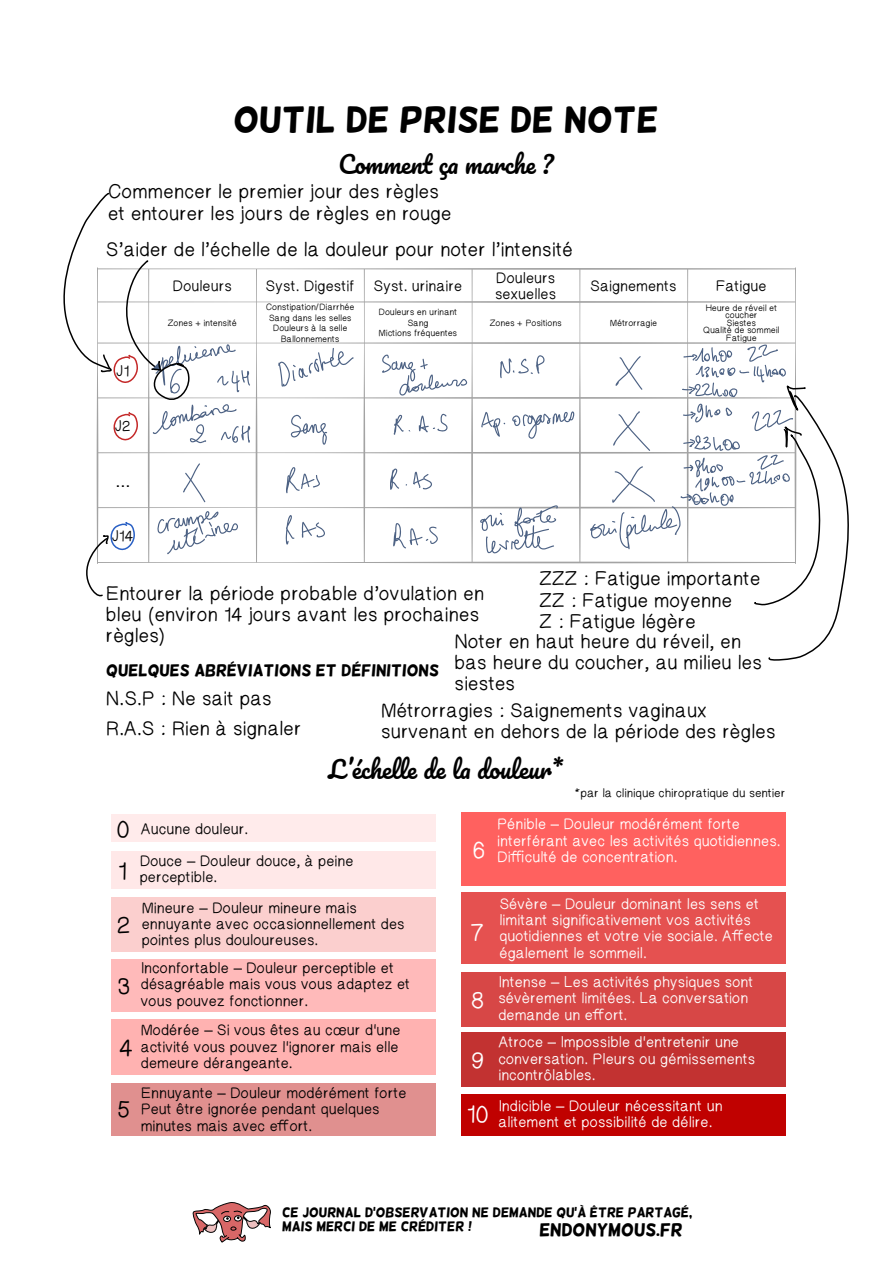
<style>
.page{position:relative;width:893px;height:1263px;background:#fff}
.page>*{position:absolute;margin:0;border:0;box-sizing:border-box;transform-origin:0 0}
.t1{font:36px "Helsinki";color:#000}
.t2{font:24px "Pacifico";color:#000}
.t3{font:24px "Helveti Hand";color:#fff}
.t4{font:24px "Helveti Hand";color:#000}
.t5{font:19.5px/21.3px "Helveti Hand";color:#000}
.t6{font:18px "Helsinki";color:#000}
.t7{font:18px "Arial";color:#000}
.t8{font:16.5px "Helsinki";color:#000}
.t9{font:15px/16.4px "Helveti Hand";color:#000}
.t10{font:15px/16.4px "Helveti Hand";color:#fff}
.t11{font:13.5px/14px "Helsinki";color:#000}
.t12{font:12px "Helveti Hand";color:#000}
.t13{font:9px/10.5px "Helveti Hand";color:#000;text-align:center}
.s1{font-family:"Arial"}
.s2{font-size:24px}
</style>
<div class="page">
<svg style="left:192px;top:1202px;width:79px;height:40px"></svg>
<div style="left:461px;top:1094px;width:325px;height:41px;background:#c00100"></div>
<div style="left:461px;top:1032px;width:325px;height:55px;background:#c23231"></div>
<div style="left:461px;top:972px;width:325px;height:54px;background:#d74746"></div>
<div style="left:461px;top:893px;width:325px;height:71px;background:#e55150"></div>
<div style="left:461px;top:812px;width:325px;height:74px;background:#ff615f"></div>
<div style="left:111px;top:814px;width:325px;height:28px;background:#ffebeb"></div>
<div style="left:111px;top:851px;width:325px;height:38px;background:#ffe8e8"></div>
<div style="left:111px;top:897px;width:325px;height:55px;background:#fbcfce"></div>
<div style="left:111px;top:959px;width:325px;height:52px;background:#ffbaba"></div>
<div style="left:111px;top:1019px;width:325px;height:56px;background:#ffb2b1"></div>
<div style="left:111px;top:1083px;width:325px;height:52px;background:#e0908f"></div>
<svg style="left:97px;top:268px;width:699px;height:296px"></svg>
<svg style="left:390px;top:468px;width:9px;height:22px"></svg>
<svg style="left:413px;top:472px;width:19px;height:17px"></svg>
<svg style="left:393px;top:523px;width:45px;height:25px"></svg>
<svg style="left:286px;top:467px;width:34px;height:26px"></svg>
<svg style="left:286px;top:515px;width:8px;height:30px"></svg>
<svg style="left:302px;top:522px;width:23px;height:16px"></svg>
<svg style="left:183px;top:463px;width:22px;height:39px"></svg>
<svg style="left:382px;top:354px;width:85px;height:42px"></svg>
<svg style="left:394px;top:415px;width:16px;height:20px"></svg>
<svg style="left:419px;top:414px;width:29px;height:18px"></svg>
<svg style="left:500px;top:355px;width:45px;height:23px"></svg>
<svg style="left:86px;top:521px;width:49px;height:76px"></svg>
<svg style="left:63px;top:192px;width:187px;height:251px"></svg>
<svg style="left:278px;top:348px;width:76px;height:39px"></svg>
<svg style="left:291px;top:415px;width:36px;height:30px"></svg>
<svg style="left:481px;top:412px;width:24px;height:25px"></svg>
<svg style="left:512px;top:411px;width:62px;height:28px"></svg>
<svg style="left:480px;top:505px;width:78px;height:49px"></svg>
<svg style="left:157px;top:511px;width:81px;height:43px"></svg>
<svg style="left:590px;top:344px;width:259px;height:317px"></svg>
<h1 class="t1" style="left:233px;top:106px;width:427px">OUTIL DE PRISE DE NOTE</h1>
<h2 class="t2" style="left:338px;top:151px;width:216px">Comment ça marche ?</h2>
<h3 class="t5" style="left:109px;top:182px;width:345px">Commencer le premier jour des règles et entourer les jours de règles en rouge</h3>
<h3 class="t5" style="left:106px;top:240px;width:469px">S’aider de l’échelle de la douleur pour noter l’intensité</h3>
<p class="t9" style="left:117px;top:363px;width:15px">J1</p>
<p class="t9" style="left:115px;top:418px;width:17px">J2</p>
<p class="t7" style="left:116px;top:473px;width:17px">...</p>
<p class="t9" style="left:112px;top:528px;width:23px">J14</p>
<p class="t9" style="left:173px;top:278px;width:61px">Douleurs</p>
<p class="t9" style="left:266px;top:278px;width:90px">Syst. Digestif</p>
<p class="t9" style="left:374px;top:278px;width:90px">Syst. urinaire</p>
<p class="t9" style="left:495px;top:270px;width:63px">Douleurs sexuelles</p>
<p class="t9" style="left:590px;top:278px;width:88px">Saignements</p>
<p class="t9" style="left:716px;top:278px;width:52px">Fatigue</p>
<p class="t13" style="left:168px;top:318px;width:71px">Zones + intensité</p>
<p class="t13" style="left:266px;top:302px;width:90px">Constipation/Diarrhée<br>Sang dans les selles<br>Douleurs à la selle<br>Ballonnements</p>
<p class="t13" style="left:379px;top:307px;width:80px">Douleurs en urinant<br>Sang<br>Mictions fréquentes</p>
<p class="t13" style="left:490px;top:318px;width:73px">Zones + Positions</p>
<p class="t13" style="left:610px;top:318px;width:49px">Métrorragie</p>
<p class="t13" style="left:703px;top:304px;width:78px;line-height:7.5px">Heure de réveil et coucher<br>Siestes<br>Qualité de sommeil<br>Fatigue</p>
<h3 class="t5" style="left:540px;top:569px;width:222px">ZZZ : Fatigue importante</h3>
<h3 class="t5" style="left:540px;top:590px;width:194px">ZZ : Fatigue moyenne</h3>
<h3 class="t5" style="left:540px;top:611px;width:158px">Z : Fatigue légère</h3>
<h3 class="t5" style="left:455px;top:631px;width:288px">Noter en haut heure du réveil, en</h3>
<h3 class="t5" style="left:455px;top:653px;width:309px">bas heure du coucher, au milieu les</h3>
<h3 class="t5" style="left:455px;top:674px;width:62px">siestes</h3>
<h3 class="t5" style="left:106px;top:583px;width:380px">Entourer la période probable d’ovulation en bleu (environ 14 jours avant les prochaines règles)</h3>
<p class="t8" style="left:106px;top:664px;width:334px">QUELQUES ABRÉVIATIONS ET DÉFINITIONS</p>
<h3 class="t5" style="left:106px;top:689px;width:168px">N.S.P : Ne sait pas</h3>
<h3 class="t5" style="left:381px;top:700px;width:396px">Métrorragies : Saignements vaginaux survenant en dehors de la période des règles</h3>
<h3 class="t5" style="left:106px;top:718px;width:197px">R.A.S : Rien à signaler</h3>
<h2 class="t2" style="left:329px;top:757px;width:236px">L’échelle de la douleur*</h2>
<p class="t12" style="left:575px;top:787px;width:212px">*par la clinique chiropratique du sentier</p>
<p class="t10" style="left:498px;top:817px;width:285px">Pénible <span class="s1">–</span> Douleur modérément forte interférant avec les activités quotidiennes.</p>
<p class="t9" style="left:117px;top:821px;width:133px"><span class="s2">0</span> Aucune douleur.</p>
<h2 class="t3" style="left:473px;top:839px;width:15px">6</h2>
<p class="t9" style="left:140px;top:853px;width:215px">Douce <span class="s1">–</span> Douleur douce, à peine</p>
<p class="t10" style="left:498px;top:849px;width:182px">Difficulté de concentration.</p>
<p class="t9" style="left:140px;top:870px;width:79px">perceptible.</p>
<h2 class="t4" style="left:118px;top:860px;width:11px">1</h2>
<h2 class="t4" style="left:118px;top:914px;width:15px">2</h2>
<h2 class="t4" style="left:118px;top:975px;width:15px">3</h2>
<h2 class="t4" style="left:120px;top:1037px;width:16px">4</h2>
<p class="t9" style="left:142px;top:900px;width:264px">Mineure <span class="s1">–</span> Douleur mineure mais ennuyante avec occasionnellement des pointes plus douloureuses.</p>
<p class="t9" style="left:141px;top:960px;width:271px">Inconfortable <span class="s1">–</span> Douleur perceptible et désagréable mais vous vous adaptez et vous pouvez fonctionner.</p>
<p class="t9" style="left:141px;top:1023px;width:261px">Modérée <span class="s1">–</span> Si vous êtes au cœur d'une activité vous pouvez l'ignorer mais elle demeure dérangeante.</p>
<h2 class="t3" style="left:472px;top:921px;width:15px">7</h2>
<h2 class="t3" style="left:472px;top:989px;width:15px">8</h2>
<h2 class="t3" style="left:472px;top:1048px;width:15px">9</h2>
<p class="t9" style="left:141px;top:1085px;width:267px">Ennuyante <span class="s1">–</span> Douleur modérément forte<br>Peut être ignorée pendant quelques minutes mais avec effort.</p>
<h2 class="t4" style="left:118px;top:1097px;width:15px">5</h2>
<h2 class="t3" style="left:467px;top:1103px;width:25px">10</h2>
<p class="t10" style="left:500px;top:896px;width:275px">Sévère <span class="s1">–</span> Douleur dominant les sens et limitant significativement vos activités quotidiennes et votre vie sociale. Affecte également le sommeil.</p>
<p class="t10" style="left:499px;top:974px;width:257px">Intense <span class="s1">–</span> Les activités physiques sont sévèrement limitées. La conversation demande un effort.</p>
<p class="t10" style="left:499px;top:1035px;width:258px">Atroce <span class="s1">–</span> Impossible d'entretenir une conversation. Pleurs ou gémissements incontrôlables.</p>
<p class="t10" style="left:499px;top:1098px;width:226px">Indicible <span class="s1">–</span> Douleur nécessitant un alitement et possibilité de délire.</p>
<p class="t11" style="left:282px;top:1206px;width:412px">CE JOURNAL D’OBSERVATION NE DEMANDE QU'À ÊTRE PARTAGÉ,<br>MAIS MERCI DE ME CRÉDITER !</p>
<p class="t6" style="left:539px;top:1223px;width:145px">ENDONYMOUS.FR</p>
</div>
